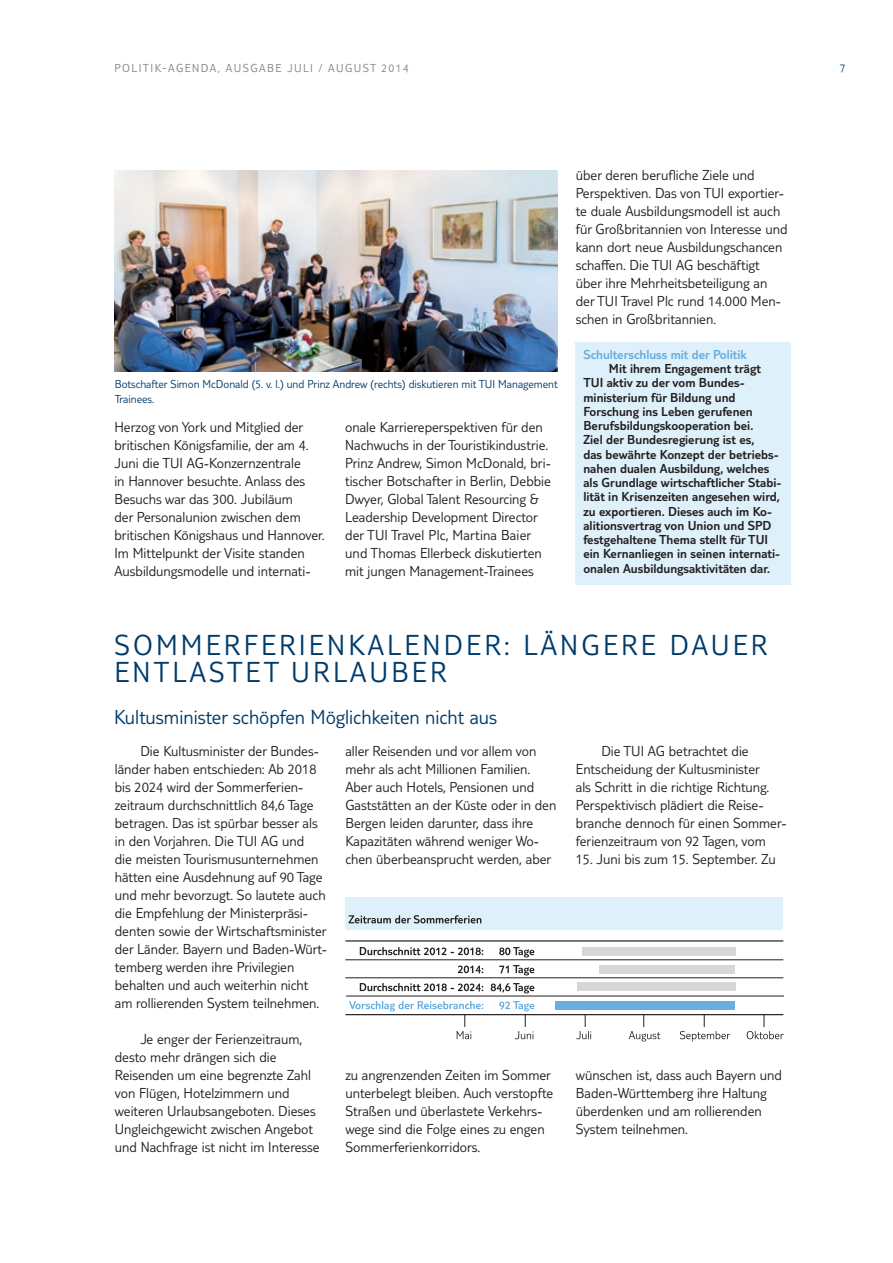
<style>
.page{position:relative;width:893px;height:1263px;background:#fff}
.page>*{position:absolute;margin:0;border:0;box-sizing:border-box;transform-origin:0 0}
.t1{font:300 30px "TUI Type";letter-spacing:.105em;color:#003b6a}
.t2{font:300 21px "TUI Type";color:#003b6a}
.t3{font:300 15px/18px "TUI Type";color:#231f20}
.t4{font:300 13.5px/14.2px "TUI Type";color:#231f20}
.t5{font:300 13.5px "TUI Type";color:#68aedf}
.t6{font:300 12px/15px "TUI Type";color:#003b6a}
.t7{font:300 12px "TUI Type";letter-spacing:.12em;color:#7a868d}
</style>
<div class="page">
<div style="left:576px;top:342px;width:215px;height:243px;background:#def0f9"></div>
<img style="left:115px;top:170px;width:443px;height:202px">
<div style="left:345px;top:897px;width:438px;height:32px;background:#def0f9"></div>
<hr style="left:345px;top:1014px;width:438px;height:1px;background:#231f20">
<hr style="left:345px;top:940px;width:438px;height:1px;background:#231f20">
<hr style="left:345px;top:959px;width:438px;height:1px;background:#231f20">
<hr style="left:345px;top:977px;width:438px;height:1px;background:#231f20">
<svg style="left:349px;top:915px;width:132px;height:8px"></svg>
<div style="left:600px;top:965px;width:135px;height:8px;background:#d9d7d6"></div>
<div style="left:555px;top:1001px;width:179px;height:8px;background:#68aedf"></div>
<div style="left:577px;top:983px;width:158px;height:8px;background:#d9d7d6"></div>
<svg style="left:576px;top:1015px;width:15px;height:24px"></svg>
<svg style="left:629px;top:1015px;width:31px;height:26px"></svg>
<svg style="left:680px;top:1015px;width:50px;height:26px"></svg>
<svg style="left:747px;top:1014px;width:37px;height:25px"></svg>
<hr style="left:346px;top:996px;width:438px;height:1px;background:#231f20">
<div style="left:582px;top:947px;width:153px;height:8px;background:#d9d7d6"></div>
<svg style="left:349px;top:1001px;width:185px;height:38px"></svg>
<svg style="left:360px;top:983px;width:174px;height:10px"></svg>
<svg style="left:458px;top:965px;width:76px;height:10px"></svg>
<svg style="left:360px;top:947px;width:174px;height:10px"></svg>
<p class="t7" style="left:114px;top:61px;width:231px">Politik-Agenda, Ausgabe JUL i / AUGUST</p>
<p class="t7" style="left:381px;top:61px;width:29px">2014</p>
<p class="t6" style="left:115px;top:376px;width:445px">Botschafter Simon McDonald (5. v. l.) und Prinz Andrew (rechts) diskutieren mit TUI Management<br>Trainees.</p>
<p class="t3" style="left:114px;top:418px;width:212px">Herzog von York und Mitglied der britischen Königsfamilie, der am 4.<br>Juni die TUI AG-Konzernzentrale<br>in Hannover besuchte. Anlass des Besuchs war das 300. Jubiläum<br>der Personalunion zwischen dem britischen Königshaus und Hannover.<br>I m Mittelpunkt der Visite standen Ausbildungsmodelle und internati-</p>
<p class="t3" style="left:345px;top:418px;width:207px">onale Karriereperspektiven für den Nachwuchs in der Touristikindustrie.<br>Prinz Andrew, Simon McDonald, bri&shy;tischer Botschafter in Berlin, Debbie Dwyer, Global Talent Resourcing &amp; Leadership Development Director der TUI Travel Plc, Martina Baier und Thomas Ellerbeck diskutierten mit jungen Management-Trainees</p>
<p class="t3" style="left:576px;top:166px;width:213px">über deren berufliche Ziele und Perspektiven. Das von TUI exportier&shy;te duale Ausbildungsmodell ist auch für Großbritannien von I nteresse und kann dort neue Ausbildungschancen schaffen. Die TUI AG beschäftigt über ihre Mehrheitsbeteiligung an der TUI Travel Plc rund 14.000 Men&shy;schen in Großbritannien.</p>
<p class="t5" style="left:583px;top:347px;width:165px">Schulterschluss mit der Politik</p>
<p class="t4" style="left:583px;top:361px;width:199px;text-indent:26px">Mit ihrem Engagement trägt TUI aktiv zu der vom Bundes&shy;ministerium für Bildung und Forschung ins Leben gerufenen Berufsbildungskooperation bei.<br>Ziel der Bundesregierung ist es,<br>das bewährte Konzept der betriebs&shy;nahen dualen Ausbildung, welches als Grundlage wirtschaftlicher Stabi&shy;lität in Krisenzeiten angesehen wird, zu exportieren. Dieses auch im Ko&shy;alitionsvertrag von Union und SPD festgehaltene Thema stellt für TUI ein Kernanliegen in seinen internati&shy;onalen Ausbildungsaktivitäten dar.</p>
<h1 class="t1" style="left:69px;top:628px;width:29px">SO</h1>
<h1 class="t1" style="left:156px;top:628px;width:160px">MMERFERIENK</h1>
<h1 class="t1" style="left:368px;top:628px;width:39px">ALENDE</h1>
<h1 class="t1" style="left:484px;top:628px;width:278px">R: Längere Dauer</h1>
<h1 class="t1" style="left:114px;top:655px;width:327px">entlastet Urlauber</h1>
<h2 class="t2" style="left:114px;top:706px;width:385px">Kultusminister schöpfen Möglichkeiten nicht aus</h2>
<p class="t3" style="left:115px;top:742px;width:214px;text-indent:26px">Die Kultusminister der Bundes&shy;länder haben entschieden: Ab 2018 bis 2024 wird der Sommerferien&shy;zeitraum durchschnittlich 84,6 Tage betragen. Das ist spürbar besser als in den Vorjahren. Die TUI AG und<br>die meisten Tourismusunternehmen hätten eine Ausdehnung auf 90 Tage und mehr bevorzugt. So lautete auch die Empfehlung der Ministerpräsi&shy;denten sowie der Wirtschaftsminister der Länder. Bayern und Baden-Würt&shy;temberg werden ihre Privilegien behalten und auch weiterhin nicht am rollierenden System teilnehmen.</p>
<p class="t3" style="left:115px;top:1030px;width:206px;text-indent:26px">Je enger der Ferienzeitraum, desto mehr drängen sich die<br>Reisenden um eine begrenzte Zahl von Flügen, Hotelzimmern und weiteren Urlaubsangeboten. Dieses<br>Ungleichgewicht zwischen Angebot und Nachfrage ist nicht im I nteresse</p>
<p class="t3" style="left:345px;top:742px;width:212px">aller Reisenden und vor allem von mehr als acht Millionen Familien.<br>Aber auch Hotels, Pensionen und Gaststätten an der Küste oder in den Bergen leiden darunter, dass ihre Kapazitäten während weniger Wo&shy;chen überbeansprucht werden, aber</p>
<p class="t3" style="left:345px;top:1066px;width:210px">zu angrenzenden Zeiten im Sommer unterbelegt bleiben. Auch verstopfte Straßen und überlastete Verkehrs&shy;wege sind die Folge eines zu engen Sommerferienkorridors.</p>
<p class="t3" style="left:576px;top:742px;width:212px;text-indent:26px">Die TUI AG betrachtet die Entscheidung der Kultusminister<br>als Schritt in die richtige Richtung.<br>Perspektivisch plädiert die Reise&shy;branche dennoch für einen Sommer&shy;ferienzeitraum von 92 Tagen, vom</p>
<p class="t3" style="left:576px;top:850px;width:201px">15. Juni bis zum 15. September. Zu</p>
<p class="t3" style="left:576px;top:1066px;width:207px">wünschen ist, dass auch Bayern und<br>Baden-Württemberg ihre Haltung überdenken und am rollierenden<br>System teilnehmen.</p>
<p class="t6" style="left:840px;top:60px;width:7px">7</p>
</div>
